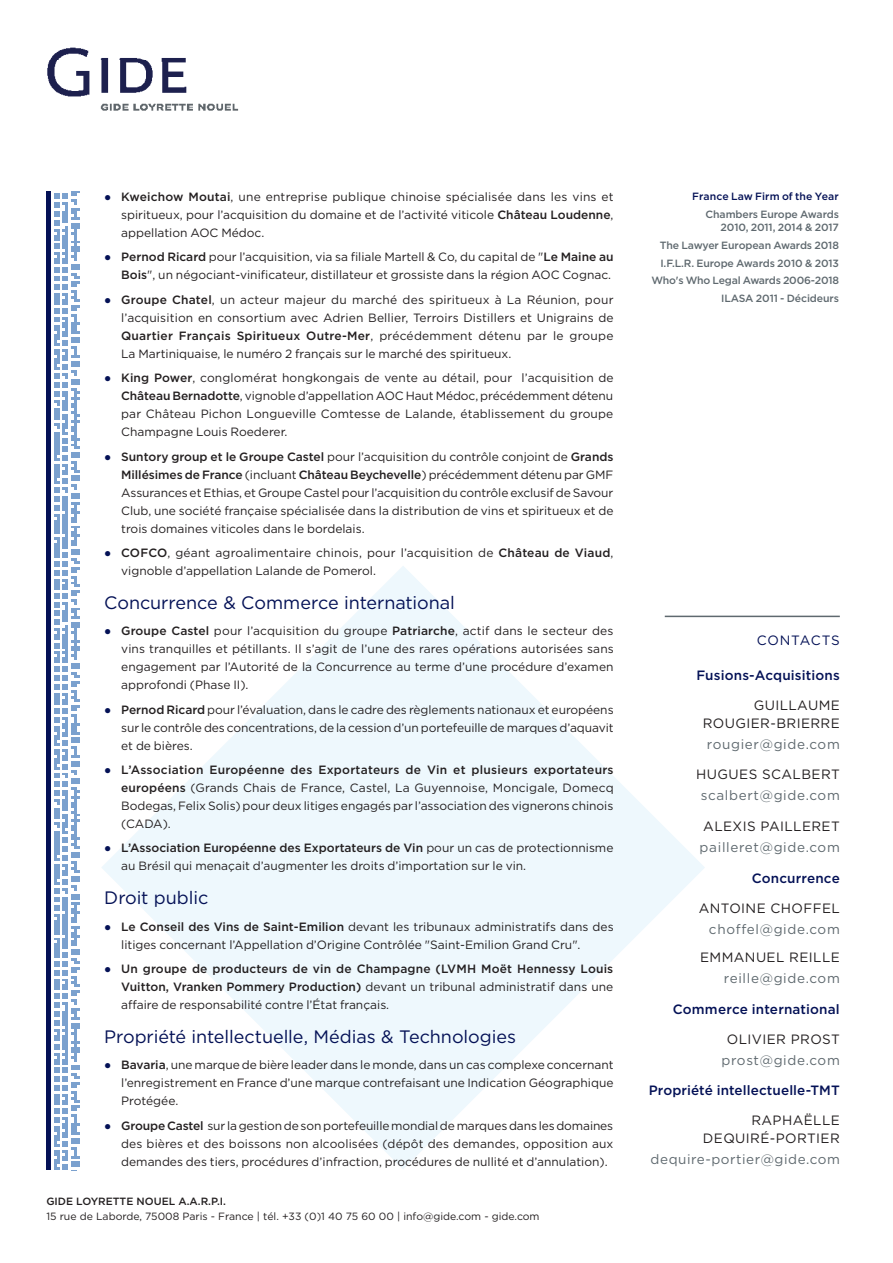
<style>
.page{position:relative;width:893px;height:1263px;background:#fff}
.page>*{position:absolute;margin:0;border:0;box-sizing:border-box;transform-origin:0 0}
.SOUS_SOUS_TITRE{font:18px "Gotham";letter-spacing:-.005em;color:#041156}
.CONTACT_Email_-_Tel{font:13.5px "Gotham";letter-spacing:.05em;color:#5f696f}
.CONTACT_Nom{font:13.5px "Gotham";letter-spacing:.03em;color:#231f20}
.CONTACT_Country_-_Pr{font:500 13.5px "Gotham";letter-spacing:.01em;color:#041156}
.CONTACT_Country_-_Pr-2{font:13.5px "Gotham";letter-spacing:.03em;color:#231f20}
.CONTACTS{font:13.5px "Gotham";letter-spacing:.055em;color:#041156}
.t1{font:12px/18px "Gotham";color:#231f20;text-align:justify}
.t2{font:500 12px/18px "Gotham";letter-spacing:.015em;color:#231f20;text-align:justify}
.AWARD_BY{font:500 10.5px/13.5px "Gotham";letter-spacing:-.01em;color:#5f696f;text-align:right}
.Txt_pied_de_page{font:10.5px "Gotham";color:#231f20}
._1ere_ligne_pied_de{font:500 10.5px "Gotham";color:#231f20}
.EXERGUE{font:500 10.5px "Gotham";letter-spacing:.01em;color:#041156}
.s1{font-family:"Impact";color:#041156}
.s2{font-weight:500}
.s3{font-family:"Impact";font-weight:400;color:#041156}
.s4{font-weight:400}
</style>
<div class="page">
<img style="left:47px;top:47px;width:192px;height:64px">
<hr style="left:47px;top:192px;width:4px;height:978px;background:#041156">
<svg style="left:102px;top:566px;width:603px;height:603px;fill:#f2f9fd"></svg>
<hr style="left:665px;top:616px;width:175px;height:1px;background:#5f696f">
<p class="t1" style="left:121px;top:187px;width:494px;text-indent:-17px"><span class="s1">●</span> <span class="s2">Kweichow Moutai</span>, une entreprise publique chinoise spécialisée dans les vins et spiritueux, pour l’acquisition du domaine et de l’activité viticole <span class="s2">Château Loudenne</span>, appellation AOC Médoc.</p>
<p class="t1" style="left:104px;top:248px;width:511px;text-align:right"><span class="s1">●</span> <span class="s2">Pernod Ricard</span> pour l’acquisition, via sa filiale Martell &amp; Co, du capital de "<span class="s2">Le Maine au<br>Bois</span>", un négociant-vinificateur, distillateur et grossiste dans la région AOC Cognac.</p>
<p class="t1" style="left:121px;top:290px;width:494px;text-indent:-17px"><span class="s1">●</span> <span class="s2">Groupe Chatel</span>, un acteur majeur du marché des spiritueux à La Réunion, pour l’acquisition en consortium avec Adrien Bellier, Terroirs Distillers et Unigrains de <span class="s2">Quartier Français Spiritueux Outre-Mer</span>, précédemment détenu par le groupe La Martiniquaise, le numéro 2 français sur le marché des spiritueux.</p>
<p class="t1" style="left:121px;top:369px;width:494px;text-indent:-17px"><span class="s1">●</span> <span class="s2">King Power</span>, conglomérat hongkongais de vente au détail, pour l’acquisition de <span class="s2">Château Bernadotte</span>, vignoble d’appellation AOC Haut Médoc, précédemment détenu par Château Pichon Longueville Comtesse de Lalande, établissement du groupe Champagne Louis Roederer.</p>
<p class="t1" style="left:121px;top:447px;width:494px;text-indent:-17px"><span class="s1">●</span> <span class="s2">Suntory group et le Groupe Castel</span> pour l’acquisition du contrôle conjoint de <span class="s2">Grands Millésimes de France</span> (incluant <span class="s2">Château Beychevelle</span>) précédemment détenu par GMF Assurances et Ethias, et Groupe Castel pour l’acquisition du contrôle exclusif de Savour Club, une société française spécialisée dans la distribution de vins et spiritueux et de trois domaines viticoles dans le bordelais.</p>
<p class="t1" style="left:121px;top:543px;width:494px;text-indent:-17px"><span class="s1">●</span> <span class="s2">COFCO</span>, géant agroalimentaire chinois, pour l’acquisition de <span class="s2">Château de Viaud</span>, vignoble d’appellation Lalande de Pomerol.</p>
<p class="SOUS_SOUS_TITRE" style="left:104px;top:591px;width:352px">Concurrence &amp; Commerce international</p>
<p class="t1" style="left:121px;top:622px;width:494px;text-indent:-17px"><span class="s1">●</span> <span class="s2">Groupe Castel</span> pour l’acquisition du groupe <span class="s2">Patriarche</span>, actif dans le secteur des vins tranquilles et pétillants. Il s’agit de l’une des rares opérations autorisées sans engagement par l’Autorité de la Concurrence au terme d’une procédure d’examen approfondi (Phase II).</p>
<p class="t1" style="left:121px;top:700px;width:494px;text-indent:-17px"><span class="s1">●</span> <span class="s2">Pernod Ricard</span> pour l’évaluation, dans le cadre des règlements nationaux et européens sur le contrôle des concentrations, de la cession d’un portefeuille de marques d’aquavit et de bières.</p>
<p class="t1" style="left:121px;top:760px;width:494px;text-indent:-17px"><span class="s1">●</span> <span class="s2">L’Association Européenne des Exportateurs de Vin et plusieurs exportateurs européens</span> (Grands Chais de France, Castel, La Guyennoise, Moncigale, Domecq Bodegas, Felix Solis) pour deux litiges engagés par l’association des vignerons chinois (CADA).</p>
<p class="t1" style="left:121px;top:839px;width:494px;text-indent:-17px"><span class="s1">●</span> <span class="s2">L’Association Européenne des Exportateurs de Vin</span> pour un cas de protectionnisme au Brésil qui menaçait d’augmenter les droits d’importation sur le vin.</p>
<p class="SOUS_SOUS_TITRE" style="left:104px;top:886px;width:106px">Droit public</p>
<p class="t1" style="left:121px;top:917px;width:494px;text-indent:-17px"><span class="s1">●</span> <span class="s2">Le Conseil des Vins de Saint-Emilion</span> devant les tribunaux administratifs dans des litiges concernant l’Appellation d’Origine Contrôlée "Saint-Emilion Grand Cru".</p>
<p class="t2" style="left:121px;top:959px;width:494px;text-indent:-17px"><span class="s3">●</span> Un groupe de producteurs de vin de Champagne (LVMH Moët Hennessy Louis Vuitton, Vranken Pommery Production) <span class="s4">devant un tribunal administratif dans une affaire de responsabilité contre l’État français.</span></p>
<p class="SOUS_SOUS_TITRE" style="left:104px;top:1025px;width:413px">Propriété intellectuelle, Médias &amp; Technologies</p>
<p class="t1" style="left:121px;top:1056px;width:494px;text-indent:-17px"><span class="s1">●</span> <span class="s2">Bavaria</span>, une marque de bière leader dans le monde, dans un cas complexe concernant l’enregistrement en France d’une marque contrefaisant une Indication Géographique Protégée.</p>
<p class="t1" style="left:121px;top:1116px;width:494px;text-indent:-17px"><span class="s1">●</span> <span class="s2">Groupe Castel</span> sur la gestion de son portefeuille mondial de marques dans les domaines des bières et des boissons non alcoolisées (dépôt des demandes, opposition aux demandes des tiers, procédures d’infraction, procédures de nullité et d’annulation).</p>
<p class="_1ere_ligne_pied_de" style="left:46px;top:1195px;width:181px">GIDE LOYRETTE NOUEL A.A.R.P.I.</p>
<p class="Txt_pied_de_page" style="left:46px;top:1210px;width:495px">15 rue de Laborde, 75008 Paris - France | tél. +33 (0)1 40 75 60 00 | info@gide.com - gide.com</p>
<p class="EXERGUE" style="left:692px;top:189px;width:148px">France Law Firm of the Year</p>
<p class="AWARD_BY" style="left:705px;top:207px;width:135px">Chambers Europe Awards<br>2010, 2011, 2014 &amp; 2017</p>
<p class="AWARD_BY" style="left:660px;top:238px;width:181px">The Lawyer European Awards 2018</p>
<p class="AWARD_BY" style="left:660px;top:256px;width:180px">I.F.L.R. Europe Awards 2010 &amp; 2013</p>
<p class="AWARD_BY" style="left:651px;top:274px;width:189px">Who's Who Legal Awards 2006-2018</p>
<p class="AWARD_BY" style="left:721px;top:291px;width:119px">ILASA 2011 - Décideurs</p>
<p class="CONTACTS" style="left:757px;top:631px;width:85px">CONTACTS</p>
<p class="CONTACT_Country_-_Pr" style="left:697px;top:666px;width:145px">Fusions-Acquisitions</p>
<p class="CONTACT_Nom" style="left:754px;top:696px;width:88px">GUILLAUME</p>
<p class="CONTACT_Nom" style="left:703px;top:714px;width:139px">ROUGIER-BRIERRE</p>
<p class="CONTACT_Email_-_Tel" style="left:707px;top:735px;width:134px">rougier@gide.com</p>
<p class="CONTACT_Nom" style="left:696px;top:765px;width:145px">HUGUES SCALBERT</p>
<p class="CONTACT_Email_-_Tel" style="left:701px;top:786px;width:141px">scalbert@gide.com</p>
<p class="CONTACT_Nom" style="left:703px;top:818px;width:138px">ALEXIS PAILLERET</p>
<p class="CONTACT_Email_-_Tel" style="left:700px;top:839px;width:142px">pailleret@gide.com</p>
<p class="CONTACT_Country_-_Pr" style="left:752px;top:869px;width:90px">Concurrence</p>
<p class="CONTACT_Country_-_Pr-2" style="left:699px;top:899px;width:143px">ANTOINE CHOFFEL</p>
<p class="CONTACT_Email_-_Tel" style="left:709px;top:920px;width:132px">choffel@gide.com</p>
<p class="CONTACT_Country_-_Pr-2" style="left:700px;top:949px;width:141px">EMMANUEL REILLE</p>
<p class="CONTACT_Email_-_Tel" style="left:724px;top:970px;width:117px">reille@gide.com</p>
<p class="CONTACT_Country_-_Pr" style="left:673px;top:1000px;width:169px">Commerce international</p>
<p class="CONTACT_Nom" style="left:727px;top:1030px;width:114px">OLIVIER PROST</p>
<p class="CONTACT_Email_-_Tel" style="left:721px;top:1051px;width:120px">prost@gide.com</p>
<p class="CONTACT_Country_-_Pr" style="left:649px;top:1082px;width:193px">Propriété intellectuelle-TMT</p>
<p class="CONTACT_Nom" style="left:751px;top:1112px;width:90px">RAPHAËLLE</p>
<p class="CONTACT_Nom" style="left:703px;top:1130px;width:138px">DEQUIRÉ-PORTIER</p>
<p class="CONTACT_Email_-_Tel" style="left:651px;top:1151px;width:191px">dequire-portier@gide.com</p>
</div>
